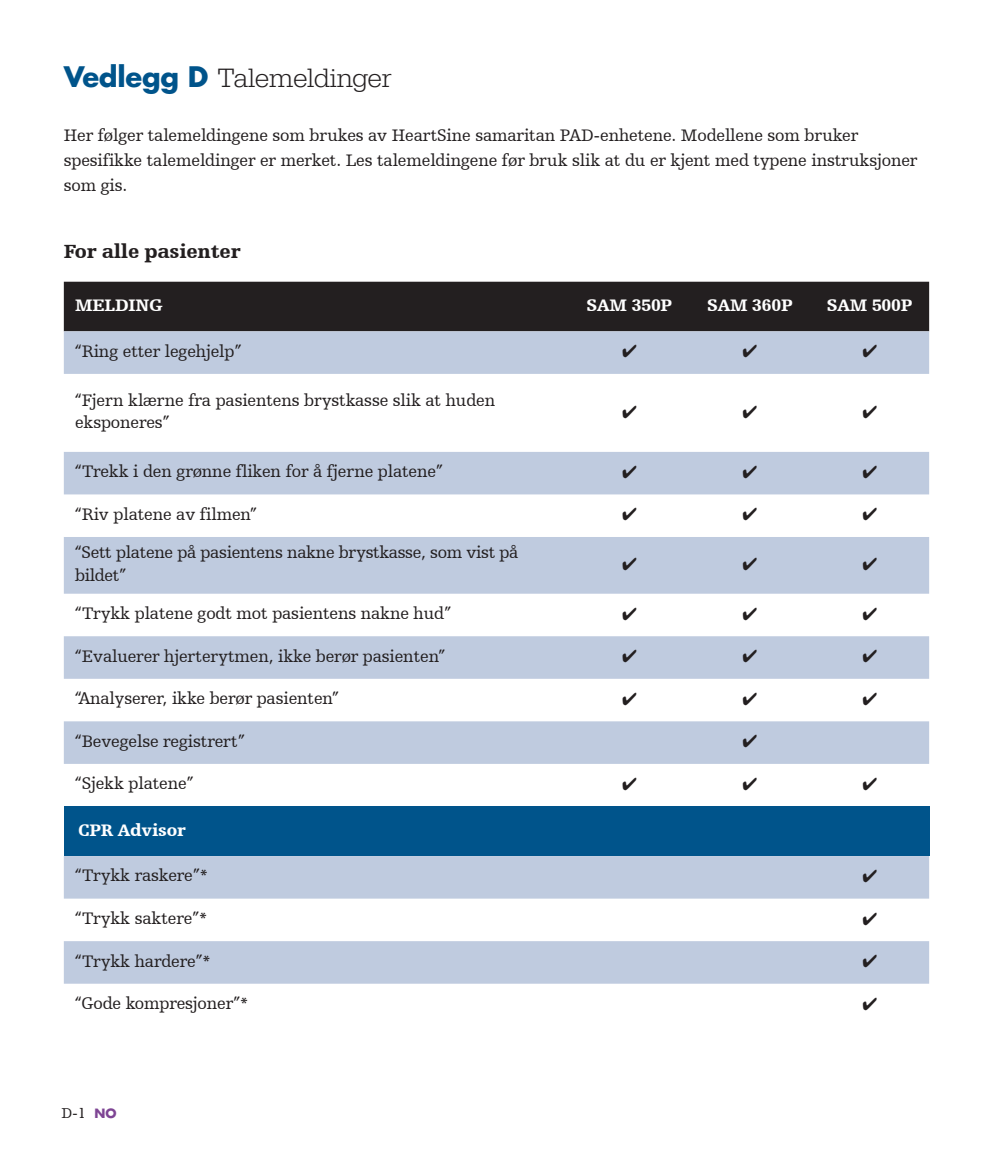
<style>
.page{position:relative;width:993px;height:1170px;background:#fff}
.page>*{position:absolute;margin:0;border:0;box-sizing:border-box;transform-origin:0 0}
.t1{font:300 27.5px "Egyptienne URW";letter-spacing:-.01em;color:#231f20}
.Table_headers{font:900 20px "Humanist Slabserif 712 BT";letter-spacing:-.01em;color:#231f20}
.Table_text{font:17.5px/22.5px "Humanist Slabserif 712 BT";letter-spacing:-.01em;color:#231f20}
.Body_copy_7_10{font:17.5px/25px "Humanist Slabserif 712 BT";letter-spacing:-.01em;color:#231f20}
.Table_headers-2{font:900 17.5px "Humanist Slabserif 712 BT";letter-spacing:-.01em;color:#fff}
.t2{font:15px "Humanist Slabserif 712 BT";color:#231f20}
.s1{font-family:"Futura Std";font-weight:700;color:#00548b}
.s2{font-family:"Futura Std";font-weight:700;font-size:12.5px;color:#7e4594}
</style>
<div class="page">
<div style="left:64px;top:282px;width:864px;height:49px;background:#231f20"></div>
<svg style="left:64px;top:331px;width:864px;height:652px;fill:#bfcbdf"></svg>
<div style="left:64px;top:806px;width:864px;height:50px;background:#00548b"></div>
<svg style="left:622px;top:345px;width:14px;height:12px"></svg>
<svg style="left:743px;top:345px;width:13px;height:12px"></svg>
<svg style="left:862px;top:345px;width:14px;height:12px"></svg>
<svg style="left:622px;top:405px;width:14px;height:13px"></svg>
<svg style="left:743px;top:405px;width:13px;height:13px"></svg>
<svg style="left:862px;top:405px;width:14px;height:13px"></svg>
<svg style="left:622px;top:465px;width:14px;height:13px"></svg>
<svg style="left:743px;top:465px;width:13px;height:13px"></svg>
<svg style="left:862px;top:465px;width:14px;height:13px"></svg>
<svg style="left:622px;top:508px;width:14px;height:12px"></svg>
<svg style="left:743px;top:508px;width:13px;height:12px"></svg>
<svg style="left:862px;top:508px;width:14px;height:12px"></svg>
<svg style="left:622px;top:557px;width:14px;height:13px"></svg>
<svg style="left:743px;top:557px;width:13px;height:13px"></svg>
<svg style="left:862px;top:557px;width:14px;height:13px"></svg>
<svg style="left:622px;top:607px;width:14px;height:13px"></svg>
<svg style="left:743px;top:607px;width:13px;height:13px"></svg>
<svg style="left:862px;top:607px;width:14px;height:13px"></svg>
<svg style="left:622px;top:649px;width:14px;height:13px"></svg>
<svg style="left:743px;top:649px;width:13px;height:13px"></svg>
<svg style="left:862px;top:649px;width:14px;height:13px"></svg>
<svg style="left:622px;top:692px;width:14px;height:13px"></svg>
<svg style="left:743px;top:692px;width:13px;height:13px"></svg>
<svg style="left:862px;top:692px;width:14px;height:13px"></svg>
<svg style="left:743px;top:734px;width:13px;height:13px"></svg>
<svg style="left:622px;top:777px;width:14px;height:13px"></svg>
<svg style="left:743px;top:777px;width:13px;height:13px"></svg>
<svg style="left:862px;top:777px;width:14px;height:13px"></svg>
<svg style="left:862px;top:869px;width:14px;height:13px"></svg>
<svg style="left:862px;top:912px;width:14px;height:12px"></svg>
<svg style="left:862px;top:954px;width:14px;height:13px"></svg>
<h1 class="t1" style="left:64px;top:61px;width:329px"><span class="s1">Vedlegg D</span> Talemeldinger</h1>
<p class="Body_copy_7_10" style="left:64px;top:122px;width:854px">Her følger talemeldingene som brukes av HeartSine samaritan PAD-enhetene. Modellene som bruker spesifikke talemeldinger er merket. Les talemeldingene før bruk slik at du er kjent med typene instruksjoner som gis.</p>
<p class="Table_headers" style="left:64px;top:239px;width:178px">For alle pasienter</p>
<p class="Table_headers-2" style="left:75px;top:294px;width:89px">MELDING</p>
<p class="Table_headers-2" style="left:586px;top:294px;width:87px">SAM 350P</p>
<p class="Table_headers-2" style="left:707px;top:294px;width:87px">SAM 360P</p>
<p class="Table_headers-2" style="left:826px;top:294px;width:87px">SAM 500P</p>
<p class="Table_text" style="left:75px;top:339px;width:168px">“Ring etter legehjelp”</p>
<p class="Table_text" style="left:75px;top:388px;width:421px">“Fjern klærne fra pasientens brystkasse slik at huden eksponeres”</p>
<p class="Table_text" style="left:75px;top:460px;width:369px">“Trekk i den grønne fliken for å fjerne platene”</p>
<p class="Table_text" style="left:75px;top:502px;width:183px">“Riv platene av filmen”</p>
<p class="Table_text" style="left:75px;top:541px;width:445px">“Sett platene på pasientens nakne brystkasse, som vist på bildet”</p>
<p class="Table_text" style="left:75px;top:601px;width:377px">“Trykk platene godt mot pasientens nakne hud”</p>
<p class="Table_text" style="left:75px;top:644px;width:371px">“Evaluerer hjerterytmen, ikke berør pasienten”</p>
<p class="Table_text" style="left:75px;top:686px;width:265px">“Analyserer, ikke berør pasienten”</p>
<p class="Table_text" style="left:75px;top:729px;width:171px">“Bevegelse registrert”</p>
<p class="Table_text" style="left:75px;top:771px;width:120px">“Sjekk platene”</p>
<p class="Table_headers-2" style="left:78px;top:818px;width:109px">CPR Advisor</p>
<p class="Table_text" style="left:75px;top:864px;width:134px">“Trykk raskere”*</p>
<p class="Table_text" style="left:75px;top:906px;width:134px">“Trykk saktere”*</p>
<p class="Table_text" style="left:75px;top:949px;width:137px">“Trykk hardere”*</p>
<p class="Table_text" style="left:75px;top:991px;width:175px">“Gode kompresjoner”*</p>
<p class="t2" style="left:61px;top:1103px;width:57px">D-1 <span class="s2">NO</span></p>
</div>
